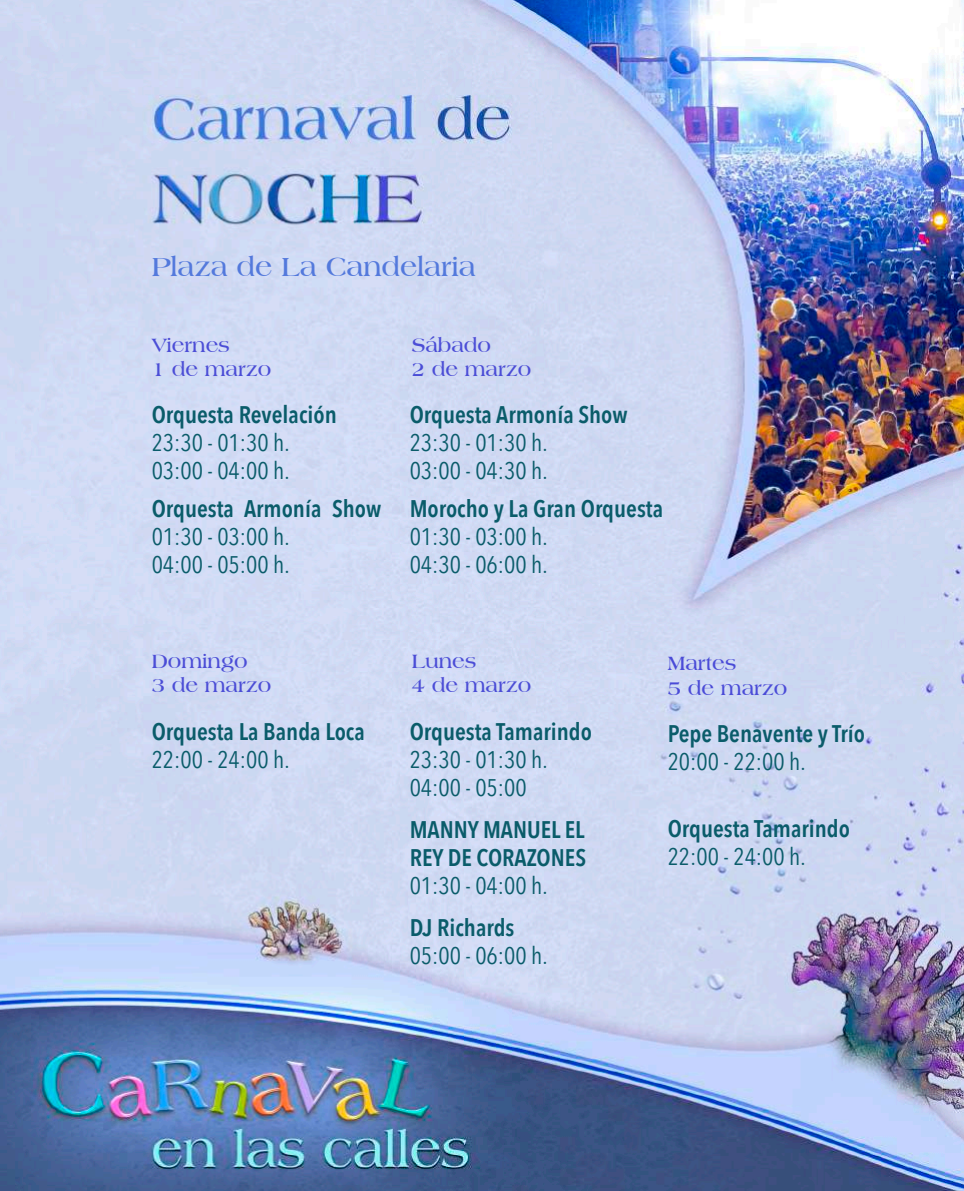
<style>
.page{position:relative;width:964px;height:1191px;background:#fff}
.page>*{position:absolute;margin:0;border:0;box-sizing:border-box;transform-origin:0 0}
.t1{font:700 28px "Americana BT";color:#5379dc}
.t2{font:24px/28px "Avenir Next Condensed";color:#0a5c6a}
.t3{font:600 24px/28px "Avenir Next Condensed";color:#0a5c6a}
.t4{font:700 20.6px/24px "Americana BT";color:#4b4dd6}
.t5{font:700 20.6px/24px "Americana BT";color:#4a4bd7}
</style>
<div class="page">
<img style="left:0;top:0;width:964px;height:1191px">
<p class="t1" style="left:152px;top:250px;width:326px">Plaza de La Candelaria</p>
<p class="t4" style="left:152px;top:332px;width:121px">Viernes<br>1 de marzo</p>
<p class="t3" style="left:152px;top:400px;width:187px">Orquesta Revelación</p>
<p class="t2" style="left:152px;top:427px;width:139px">23:30 - 01:30 h.<br>03:00 - 04:00 h.</p>
<p class="t3" style="left:152px;top:494px;width:231px">Orquesta Armonía Show</p>
<p class="t2" style="left:152px;top:521px;width:139px">01:30 - 03:00 h.<br>04:00 - 05:00 h.</p>
<p class="t4" style="left:412px;top:332px;width:121px">Sábado<br>2 de marzo</p>
<p class="t3" style="left:410px;top:400px;width:220px">Orquesta Armonía Show</p>
<p class="t2" style="left:410px;top:427px;width:139px">23:30 - 01:30 h.<br>03:00 - 04:30 h.</p>
<p class="t3" style="left:410px;top:494px;width:255px">Morocho y La Gran Orquesta</p>
<p class="t2" style="left:410px;top:521px;width:139px">01:30 - 03:00 h.<br>04:30 - 06:00 h.</p>
<p class="t4" style="left:152px;top:649px;width:121px">Domingo<br>3 de marzo</p>
<p class="t4" style="left:412px;top:649px;width:121px">Lunes<br>4 de marzo</p>
<p class="t5" style="left:668px;top:651px;width:121px">Martes<br>5 de marzo</p>
<p class="t3" style="left:152px;top:717px;width:215px">Orquesta La Banda Loca</p>
<p class="t2" style="left:152px;top:745px;width:139px">22:00 - 24:00 h.</p>
<p class="t3" style="left:410px;top:717px;width:184px">Orquesta Tamarindo</p>
<p class="t2" style="left:410px;top:745px;width:139px">23:30 - 01:30 h.<br>04:00 - 05:00</p>
<p class="t3" style="left:410px;top:815px;width:178px">MANNY MANUEL EL<br>REY DE CORAZONES</p>
<p class="t2" style="left:410px;top:870px;width:139px">01:30 - 04:00 h.</p>
<p class="t3" style="left:410px;top:913px;width:106px">DJ Richards</p>
<p class="t2" style="left:410px;top:941px;width:139px">05:00 - 06:00 h.</p>
<p class="t3" style="left:668px;top:718px;width:199px">Pepe Benavente y Trío</p>
<p class="t2" style="left:668px;top:746px;width:139px">20:00 - 22:00 h.</p>
<p class="t3" style="left:668px;top:813px;width:184px">Orquesta Tamarindo</p>
<p class="t2" style="left:668px;top:841px;width:139px">22:00 - 24:00 h.</p>
</div>
